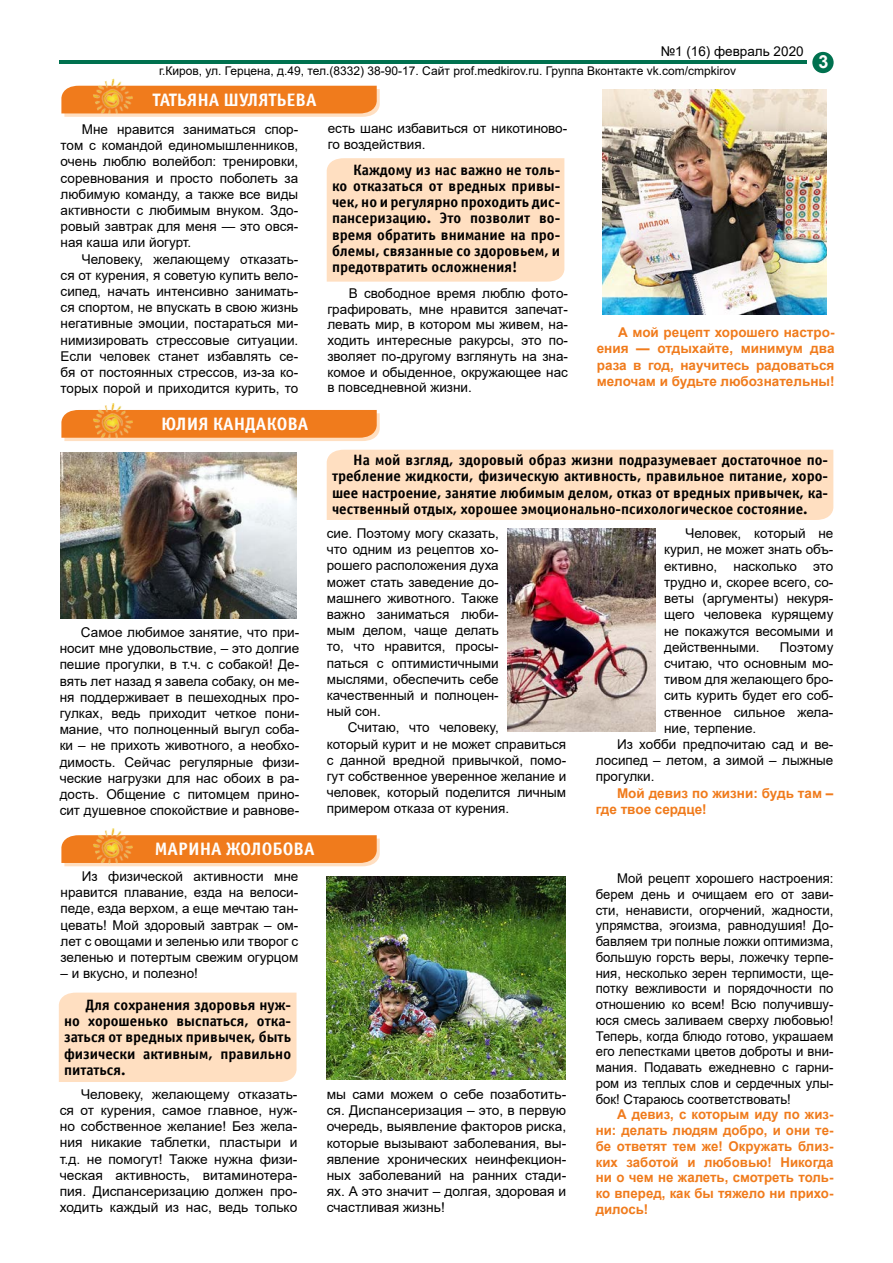
<style>
.page{position:relative;width:893px;height:1263px;background:#fff}
.page>*{position:absolute;margin:0;border:0;box-sizing:border-box;transform-origin:0 0}
.t1{font:700 18px "Officina Sans Win C";color:#fffefd}
.t2{font:700 18px "Arial";color:#fffefd}
.t3{font:700 15px/16.2px "Officina Sans Win C";color:#000;text-align:justify}
.t4{font:13.5px/16.2px "Arial";color:#000;text-align:justify}
.t5{font:700 13.5px/15.8px "Arial";color:#f07b1c;text-align:justify}
.t6{font:12px "Arial";color:#000}
</style>
<div class="page">
<hr style="left:60px;top:60px;width:747px;height:4px;background:#00714f">
<div style="left:812px;top:52px;width:22px;height:21px;background:#00714f;border-radius:50%"></div>
<svg style="left:61px;top:86px;width:319px;height:31px;background:#f28933"></svg>
<img style="left:90px;top:78px;width:46px;height:39px">
<div style="left:327px;top:450px;width:506px;height:70px;background:#ffdfc1"></div>
<div style="left:327px;top:158px;width:237px;height:124px;background:#ffdfc1"></div>
<img style="left:603px;top:90px;width:223px;height:225px">
<div style="left:59px;top:992px;width:238px;height:90px;background:#ffdfc1"></div>
<img style="left:61px;top:453px;width:236px;height:165px">
<img style="left:507px;top:528px;width:149px;height:203px">
<img style="left:327px;top:877px;width:238px;height:203px">
<svg style="left:61px;top:410px;width:319px;height:31px;background:#f18832"></svg>
<img style="left:90px;top:403px;width:46px;height:38px">
<svg style="left:61px;top:835px;width:319px;height:31px;background:#f18832"></svg>
<img style="left:90px;top:828px;width:46px;height:39px">
<p class="t4" style="left:661px;top:43px;width:144px">№1 (16) февраль 2020</p>
<p class="t6" style="left:159px;top:63px;width:578px">г.Киров, ул. Герцена, д.49, тел.(8332) 38-90-17. Сайт prof.medkirov.ru. Группа Вконтакте vk.com/cmpkirov</p>
<h1 class="t1" style="left:153px;top:89px;width:165px">ТАТЬЯНА ШУЛЯТЬЕВА</h1>
<h1 class="t2" style="left:819px;top:49px;width:12px">3</h1>
<p class="t4" style="left:61px;top:121px;width:239px;text-indent:21px">Мне нравится заниматься спор&shy;том с командой единомышленников, очень люблю волейбол: тренировки, соревнования и просто поболеть за любимую команду, а также все виды активности с любимым внуком. Здо&shy;ровый завтрак для меня — это овся&shy;ная каша или йогурт.</p>
<p class="t4" style="left:61px;top:251px;width:239px;text-indent:21px">Человеку, желающему отказать&shy;ся от курения, я советую купить вело&shy;сипед, начать интенсивно занимать&shy;ся спортом, не впускать в свою жизнь негативные эмоции, постараться ми&shy;нимизировать стрессовые ситуации.<br>Если человек станет избавлять се&shy;бя от постоянных стрессов, из-за ко&shy;торых порой и приходится курить, то</p>
<h1 class="t1" style="left:161px;top:414px;width:149px">ЮЛИЯ КАНДАКОВА</h1>
<p class="t4" style="left:60px;top:624px;width:241px;text-indent:21px">Самое любимое занятие, что при&shy;носит мне удовольствие, – это долгие пешие прогулки, в т.ч. с собакой! Де&shy;вять лет назад я завела собаку, он ме&shy;ня поддерживает в пешеходных про&shy;гулках, ведь приходит четкое пони&shy;мание, что полноценный выгул соба&shy;ки – не прихоть животного, а необхо&shy;димость. Сейчас регулярные физи&shy;ческие нагрузки для нас обоих в ра&shy;дость. Общение с питомцем прино&shy;сит душевное спокойствие и равнове-</p>
<h1 class="t1" style="left:155px;top:839px;width:161px">МАРИНА ЖОЛОБОВА</h1>
<p class="t4" style="left:61px;top:868px;width:239px;text-indent:21px">Из физической активности мне нравится плавание, езда на велоси&shy;педе, езда верхом, а еще мечтаю тан&shy;цевать! Мой здоровый завтрак – ом&shy;лет с овощами и зеленью или творог с зеленью и потертым свежим огурцом</p>
<p class="t4" style="left:61px;top:965px;width:139px">– и вкусно, и полезно!</p>
<p class="t3" style="left:64px;top:997px;width:228px;text-indent:21px">Для сохранения здоровья нуж&shy;но хорошенько выспаться, отка&shy;заться от вредных привычек, быть физически активным, правильно питаться.</p>
<p class="t4" style="left:60px;top:1086px;width:239px;text-indent:21px">Человеку, желающему отказать&shy;ся от курения, самое главное, нуж&shy;но собственное желание! Без жела&shy;ния никакие таблетки, пластыри и т.д. не помогут! Также нужна физи&shy;ческая активность, витаминотера&shy;пия. Диспансеризацию должен про&shy;ходить каждый из нас, ведь только</p>
<p class="t4" style="left:328px;top:120px;width:241px">есть шанс избавиться от никотиново&shy;го воздействия.</p>
<p class="t3" style="left:332px;top:162px;width:230px;text-indent:21px">Каждому из нас важно не толь&shy;ко отказаться от вредных привы&shy;чек, но и регулярно проходить дис&shy;пансеризацию. Это позволит во&shy;время обратить внимание на про&shy;блемы, связанные со здоровьем, и предотвратить осложнения!</p>
<p class="t4" style="left:327px;top:285px;width:242px;line-height:15.8px;text-indent:21px">В свободное время люблю фото&shy;графировать, мне нравится запечат&shy;левать мир, в котором мы живем, на&shy;ходить интересные ракурсы, это по&shy;зволяет по-другому взглянуть на зна&shy;комое и обыденное, окружающее нас в повседневной жизни.</p>
<p class="t5" style="left:597px;top:324px;width:239px;line-height:16.2px;text-indent:21px">А мой рецепт хорошего настро&shy;ения — отдыхайте, минимум два раза в год, научитесь радоваться мелочам и будьте любознательны!</p>
<p class="t3" style="left:332px;top:452px;width:498px;text-indent:21px">На мой взгляд, здоровый образ жизни подразумевает достаточное по&shy;требление жидкости, физическую активность, правильное питание, хоро&shy;шее настроение, занятие любимым делом, отказ от вредных привычек, ка&shy;чественный отдых, хорошее эмоционально-психологическое состояние.</p>
<p class="t4" style="left:327px;top:525px;width:174px">сие. Поэтому могу сказать, что одним из рецептов хо&shy;рошего расположения духа может стать заведение до&shy;машнего животного. Также важно заниматься люби&shy;мым делом, чаще делать то, что нравится, просы&shy;паться с оптимистичными мыслями, обеспечить себе качественный и полноцен&shy;ный сон.</p>
<p class="t4" style="left:327px;top:719px;width:241px;text-align:left;text-indent:21px">Считаю, что человеку,<br>который курит и не может справиться с данной вредной привычкой, помо&shy;гут собственное уверенное желание и человек, который поделится личным примером отказа от курения.</p>
<p class="t4" style="left:327px;top:1086px;width:241px">мы сами можем о себе позаботить&shy;ся. Диспансеризация – это, в первую очередь, выявление факторов риска, которые вызывают заболевания, вы&shy;явление хронических неинфекцион&shy;ных заболеваний на ранних стади&shy;ях. А это значит – долгая, здоровая и счастливая жизнь!</p>
<p class="t4" style="left:664px;top:525px;width:171px;text-indent:21px">Человек, который не курил, не может знать объ&shy;ективно, насколько это трудно и, скорее всего, со&shy;веты (аргументы) некуря&shy;щего человека курящему не покажутся весомыми и действенными.</p>
<p class="t4" style="left:780px;top:639px;width:55px">Поэтому</p>
<p class="t4" style="left:664px;top:655px;width:171px">считаю, что основным мо-</p>
<p class="t4" style="left:664px;top:671px;width:171px">тивом для желающего бро-</p>
<p class="t4" style="left:664px;top:687px;width:171px">сить курить будет его соб-</p>
<p class="t4" style="left:664px;top:703px;width:171px">ственное сильное жела-</p>
<p class="t4" style="left:664px;top:720px;width:94px">ние, терпение.</p>
<p class="t4" style="left:617px;top:736px;width:218px">Из хобби предпочитаю сад и ве-</p>
<p class="t4" style="left:596px;top:752px;width:239px">лосипед – летом, а зимой – лыжные</p>
<p class="t4" style="left:596px;top:768px;width:60px">прогулки.</p>
<p class="t5" style="left:596px;top:785px;width:239px;line-height:16.2px;text-indent:21px">Мой девиз по жизни: будь там – где твое сердце!</p>
<p class="t4" style="left:596px;top:870px;width:239px;line-height:15.8px;text-indent:21px">Мой рецепт хорошего настроения: берем день и очищаем его от зави&shy;сти, ненависти, огорчений, жадности, упрямства, эгоизма, равнодушия! До&shy;бавляем три полные ложки оптимизма, большую горсть веры, ложечку терпе&shy;ния, несколько зерен терпимости, ще&shy;потку вежливости и порядочности по отношению ко всем! Всю получившу&shy;юся смесь заливаем сверху любовью!<br>Теперь, когда блюдо готово, украшаем его лепестками цветов доброты и вни&shy;мания. Подавать ежедневно с гарни&shy;ром из теплых слов и сердечных улы&shy;бок! Стараюсь соответствовать!</p>
<p class="t5" style="left:596px;top:1107px;width:239px;text-indent:21px">А девиз, с которым иду по жиз&shy;ни: делать людям добро, и они те&shy;бе ответят тем же! Окружать близ&shy;ких заботой и любовью! Никогда ни о чем не жалеть, смотреть толь&shy;ко вперед, как бы тяжело ни прихо&shy;дилось!</p>
</div>
